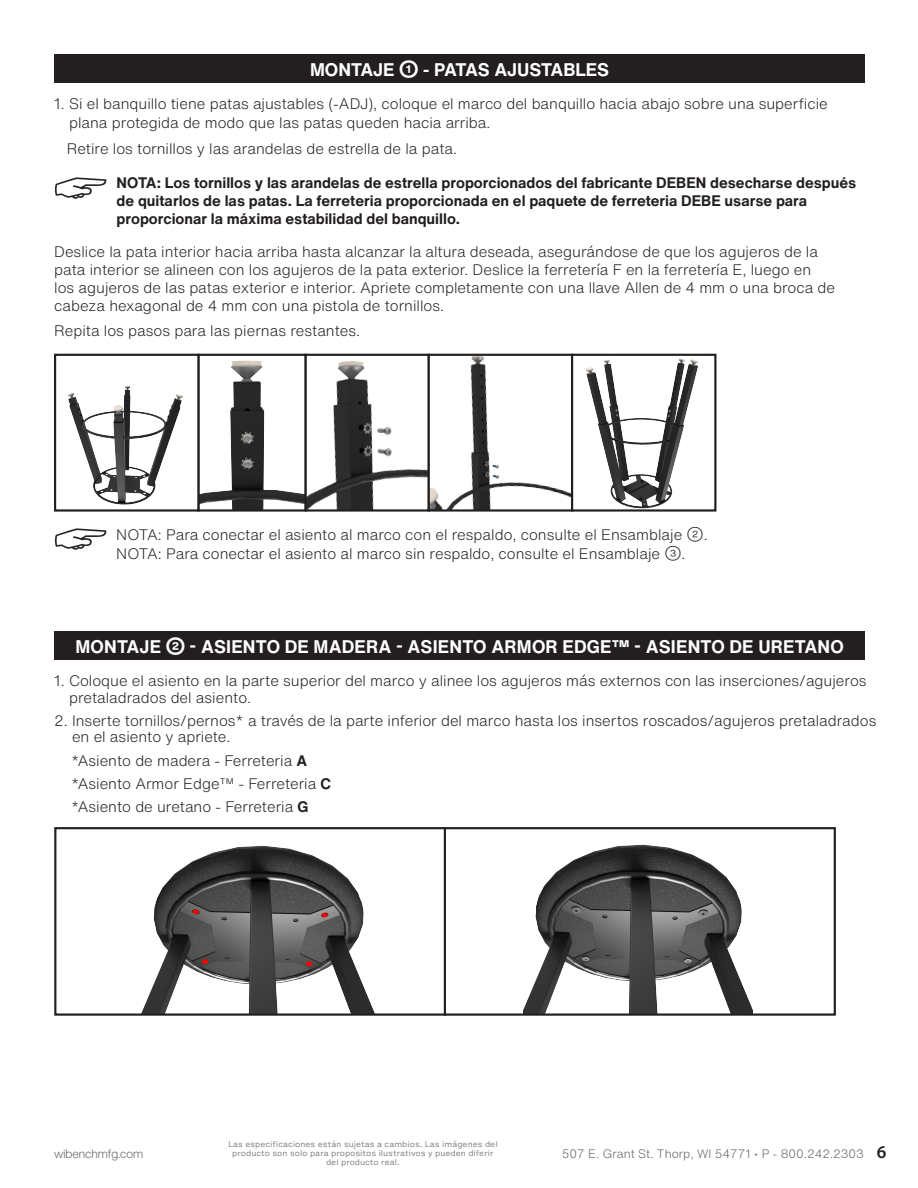
<style>
.page{position:relative;width:918px;height:1188px;background:#fff}
.page>*{position:absolute;margin:0;border:0;box-sizing:border-box;transform-origin:0 0}
.t1{font:700 18px "Helvetica Now Text";letter-spacing:.01em;color:#fff}
.t2{font:600 18px "Myriad Pro";color:#231f20}
.Head{font:300 15px/18px "Helvetica Now Text";color:#231f20}
.t3{font:700 15px/18px "Helvetica Now Text";color:#231f20}
.t4{font:300 12px "Helvetica Now Text";color:#636366}
.t5{font:300 12px "Helvetica Now Display";color:#636366}
.t6{font:300 7.5px/9px "Helvetica Now Micro";color:#636366;text-align:center}
.s1{font-weight:700}
</style>
<div class="page">
<div style="left:54px;top:631px;width:811px;height:29px;background:#231f20"></div>
<img style="left:141px;top:845px;width:233px;height:168px">
<div style="left:54px;top:827px;width:392px;height:189px;border:2px solid #231f20"></div>
<img style="left:524px;top:844px;width:229px;height:169px">
<div style="left:444px;top:827px;width:392px;height:189px;border:2px solid #231f20"></div>
<img style="left:200px;top:360px;width:104px;height:149px">
<div style="left:197px;top:354px;width:110px;height:158px;border:2px solid #231f20"></div>
<svg style="left:308px;top:361px;width:119px;height:148px"></svg>
<div style="left:305px;top:354px;width:125px;height:158px;border:2px solid #231f20"></div>
<svg style="left:431px;top:357px;width:139px;height:152px"></svg>
<div style="left:428px;top:354px;width:145px;height:158px;border:2px solid #231f20"></div>
<svg style="left:586px;top:359px;width:113px;height:150px"></svg>
<div style="left:571px;top:354px;width:145px;height:158px;border:2px solid #231f20"></div>
<img style="left:67px;top:386px;width:116px;height:119px">
<div style="left:54px;top:354px;width:145px;height:158px;border:2px solid #231f20"></div>
<div style="left:54px;top:54px;width:811px;height:28px;background:#231f20"></div>
<img style="left:54px;top:528px;width:53px;height:22px">
<img style="left:55px;top:177px;width:52px;height:22px">
<p class="t1" style="left:310px;top:56px;width:301px">MONTAJE ① - PATAS AJUSTABLES</p>
<p class="Head" style="left:69px;top:93px;width:760px;line-height:19.5px;text-indent:-15px">1. Si el banquillo tiene patas ajustables (-ADJ), coloque el marco del banquillo hacia abajo sobre una superficie plana protegida de modo que las patas queden hacia arriba.</p>
<p class="Head" style="left:67px;top:140px;width:392px">Retire los tornillos y las arandelas de estrella de la pata.</p>
<p class="t3" style="left:117px;top:173px;width:741px">NOTA: Los tornillos y las arandelas de estrella proporcionados del fabricante DEBEN desecharse después de quitarlos de las patas. La ferreteria proporcionada en el paquete de ferreteria DEBE usarse para proporcionar la máxima estabilidad del banquillo.</p>
<p class="Head" style="left:54px;top:242px;width:782px">Deslice la pata interior hacia arriba hasta alcanzar la altura deseada, asegurándose de que los agujeros de la pata interior se alineen con los agujeros de la pata exterior. Deslice la ferretería F en la ferretería E, luego en los agujeros de las patas exterior e interior. Apriete completamente con una llave Allen de 4 mm o una broca de cabeza hexagonal de 4 mm con una pistola de tornillos.</p>
<p class="Head" style="left:54px;top:321px;width:307px">Repita los pasos para las piernas restantes.</p>
<p class="Head" style="left:116px;top:525px;width:593px">NOTA: Para conectar el asiento al marco con el respaldo, consulte el Ensamblaje ②.</p>
<p class="Head" style="left:116px;top:544px;width:571px">NOTA: Para conectar el asiento al marco sin respaldo, consulte el Ensamblaje ③.</p>
<p class="t1" style="left:75px;top:633px;width:770px">MONTAJE ② - ASIENTO DE MADERA - ASIENTO ARMOR EDGE™ - ASIENTO DE URETANO</p>
<p class="Head" style="left:69px;top:672px;width:799px;line-height:16.5px;text-indent:-15px">1. Coloque el asiento en la parte superior del marco y alinee los agujeros más externos con las inserciones/agujeros pretaladrados del asiento.</p>
<p class="Head" style="left:72px;top:712px;width:806px;line-height:16.5px;text-indent:-18px">2. Inserte tornillos/pernos* a través de la parte inferior del marco hasta los insertos roscados/agujeros pretaladrados en el asiento y apriete.</p>
<p class="Head" style="left:71px;top:751px;width:238px">*Asiento de madera - Ferreteria <span class="s1">A</span></p>
<p class="Head" style="left:71px;top:774px;width:261px">*Asiento Armor Edge™ - Ferreteria <span class="s1">C</span></p>
<p class="Head" style="left:71px;top:797px;width:239px">*Asiento de uretano - Ferreteria <span class="s1">G</span></p>
<p class="t6" style="left:228px;top:1139px;width:271px">Las especificaciones están sujetas a cambios. Las imágenes del producto son solo para propositos ilustrativos y pueden diferir del producto real.</p>
<p class="t5" style="left:54px;top:1146px;width:91px">wibenchmfg.com</p>
<p class="t4" style="left:562px;top:1145px;width:304px">507 E. Grant St. Thorp, WI 54771 • P - 800.242.2303</p>
<p class="t2" style="left:877px;top:1140px;width:11px">6</p>
</div>
